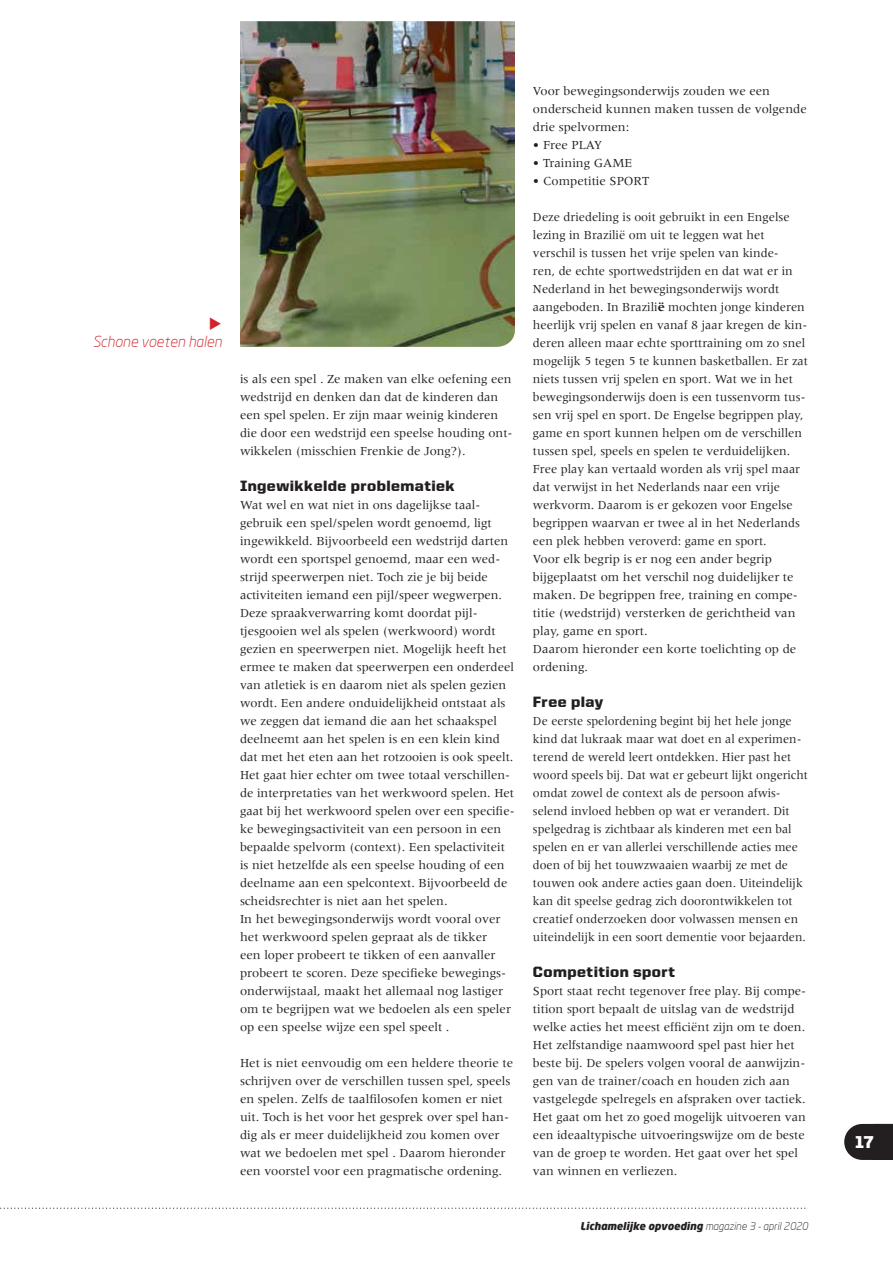
<style>
.page{position:relative;width:893px;height:1263px;background:#fff}
.page>*{position:absolute;margin:0;border:0;box-sizing:border-box;transform-origin:0 0}
.t1{font:900 17.25px "United Sans Reg";color:#fff}
.t2{font:900 15px "United Sans Reg";letter-spacing:.025em;color:#231f20}
.t3{font:italic 300 15px "Neo Sans";color:#d1232a}
.t4{font:12.75px/18px "Meridien LT Std";color:#231f20}
.t5{font:12.75px/18px "Meridien LT Std";color:#231f20;scale:.96 1}
.t6{font:italic 900 10.5px "Neo Sans";color:#231f20}
.s1{font-weight:700}
.s2{font-weight:300}
</style>
<div class="page">
<img style="left:240px;top:21px;width:275px;height:326px">
<svg style="left:844px;top:1124px;width:49px;height:36px;background:#353132"></svg>
<svg style="left:0;top:1207px;width:808px;height:2px"></svg>
<p class="t3" style="left:93px;top:332px;width:131px">Schone voeten halen</p>
<p class="t4" style="left:240px;top:369px;width:274px">is als een spel . Ze maken van elke oefening een wedstrijd en denken dan dat de kinderen dan een spel spelen. Er zijn maar weinig kinderen die door een wedstrijd een speelse houding ont&shy;wikkelen (misschien Frenkie de Jong?).</p>
<p class="t2" style="left:240px;top:477px;width:216px">Ingewikkelde problematiek</p>
<p class="t4" style="left:240px;top:495px;width:276px">Wat wel en wat niet in ons dagelijkse taal&shy;gebruik een spel/spelen wordt genoemd, ligt ingewikkeld. Bijvoorbeeld een wedstrijd darten wordt een sportspel genoemd, maar een wed&shy;strijd speerwerpen niet. Toch zie je bij beide activiteiten iemand een pijl/speer wegwerpen.<br>Deze spraakverwarring komt doordat pijl&shy;tjesgooien wel als spelen (werkwoord) wordt gezien en speerwerpen niet. Mogelijk heeft het ermee te maken dat speerwerpen een onderdeel van atletiek is en daarom niet als spelen gezien wordt. Een andere onduidelijkheid ontstaat als we zeggen dat iemand die aan het schaakspel deelneemt aan het spelen is en een klein kind dat met het eten aan het rotzooien is ook speelt.<br>Het gaat hier echter om twee totaal verschillen&shy;de interpretaties van het werkwoord spelen. Het gaat bij het werkwoord spelen over een specifie&shy;ke bewegingsactiviteit van een persoon in een bepaalde spelvorm (context). Een spelactiviteit is niet hetzelfde als een speelse houding of een deelname aan een spelcontext. Bijvoorbeeld de scheidsrechter is niet aan het spelen.<br>In het bewegingsonderwijs wordt vooral over het werkwoord spelen gepraat als de tikker<br>een loper probeert te tikken of een aanvaller probeert te scoren. Deze specifieke bewegings&shy;onderwijstaal, maakt het allemaal nog lastiger om te begrijpen wat we bedoelen als een speler op een speelse wijze een spel speelt .</p>
<p class="t4" style="left:240px;top:1053px;width:275px">Het is niet eenvoudig om een heldere theorie te schrijven over de verschillen tussen spel, speels en spelen. Zelfs de taalfilosofen komen er niet uit. Toch is het voor het gesprek over spel han&shy;dig als er meer duidelijkheid zou komen over wat we bedoelen met spel . Daarom hieronder een voorstel voor een pragmatische ordening.</p>
<p class="t4" style="left:533px;top:81px;width:275px">Voor bewegingsonderwijs zouden we een onderscheid kunnen maken tussen de volgende drie spelvormen:</p>
<p class="t4" style="left:533px;top:135px;width:70px">• Free PLAY</p>
<p class="t4" style="left:533px;top:153px;width:101px">• Training GAME</p>
<p class="t4" style="left:533px;top:171px;width:118px">• Competitie SPORT</p>
<p class="t4" style="left:533px;top:207px;width:276px">Deze driedeling is ooit gebruikt in een Engelse lezing in Brazilië om uit te leggen wat het verschil is tussen het vrije spelen van kinde-<br>ren, de echte sportwedstrijden en dat wat er in Nederland in het bewegingsonderwijs wordt aangeboden. In Brazili<span class="s1">ë</span> mochten jonge kinderen heerlijk vrij spelen en vanaf 8 jaar kregen de kin&shy;deren alleen maar echte sporttraining om zo snel mogelijk 5 tegen 5 te kunnen basketballen. Er zat niets tussen vrij spelen en sport. Wat we in het bewegingsonderwijs doen is een tussenvorm tus&shy;sen vrij spel en sport. De Engelse begrippen play, game en sport kunnen helpen om de verschillen tussen spel, speels en spelen te verduidelijken.<br>Free play kan vertaald worden als vrij spel maar dat verwijst in het Nederlands naar een vrije werkvorm. Daarom is er gekozen voor Engelse begrippen waarvan er twee al in het Nederlands een plek hebben veroverd: game en sport.<br>Voor elk begrip is er nog een ander begrip bijgeplaatst om het verschil nog duidelijker te maken. De begrippen free, training en compe&shy;titie (wedstrijd) versterken de gerichtheid van play, game en sport.<br>Daarom hieronder een korte toelichting op de ordening.</p>
<p class="t2" style="left:533px;top:693px;width:72px">Free play</p>
<p class="t5" style="left:533px;top:711px;width:288px">De eerste spelordening begint bij het hele jonge kind dat lukraak maar wat doet en al experimen&shy;terend de wereld leert ontdekken. Hier past het woord speels bij. Dat wat er gebeurt lijkt ongericht omdat zowel de context als de persoon afwis&shy;selend invloed hebben op wat er verandert. Dit spelgedrag is zichtbaar als kinderen met een bal spelen en er van allerlei verschillende acties mee doen of bij het touwzwaaien waarbij ze met de touwen ook andere acties gaan doen. Uiteindelijk kan dit speelse gedrag zich doorontwikkelen tot creatief onderzoeken door volwassen mensen en uiteindelijk in een soort dementie voor bejaarden.</p>
<p class="t2" style="left:533px;top:963px;width:144px">Competition sport</p>
<p class="t4" style="left:533px;top:981px;width:275px">Sport staat recht tegenover free play. Bij compe&shy;tition sport bepaalt de uitslag van de wedstrijd welke acties het meest efficiënt zijn om te doen.<br>Het zelfstandige naamwoord spel past hier het beste bij. De spelers volgen vooral de aanwijzin&shy;gen van de trainer/coach en houden zich aan vastgelegde spelregels en afspraken over tactiek.<br>Het gaat om het zo goed mogelijk uitvoeren van een ideaaltypische uitvoeringswijze om de beste van de groep te worden. Het gaat over het spel van winnen en verliezen.</p>
<p class="t6" style="left:580px;top:1219px;width:229px">Lichamelijke opvoeding <span class="s2">magazine 3 - april 2020</span></p>
<h1 class="t1" style="left:855px;top:1133px;width:20px">17</h1>
</div>
